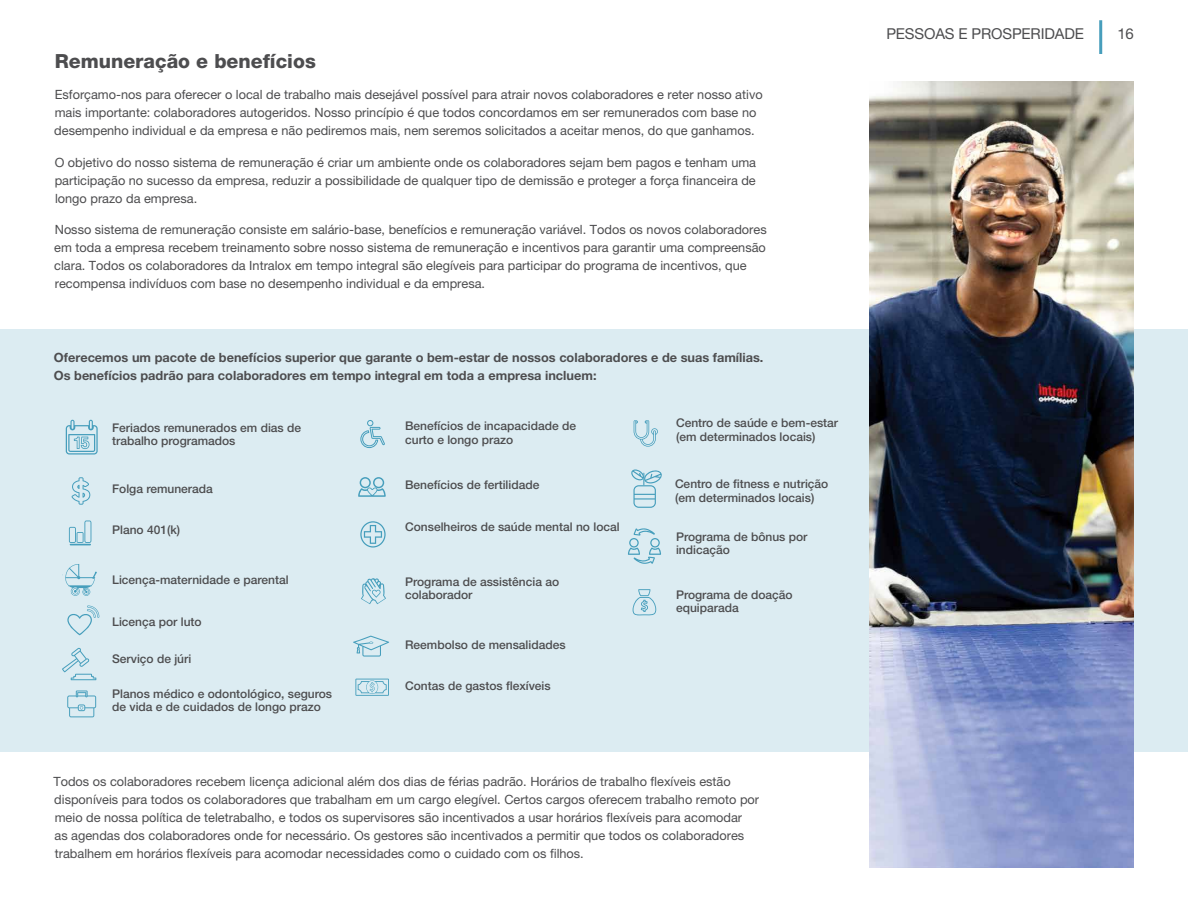
<style>
.page{position:relative;width:1188px;height:918px;background:#fff}
.page>*{position:absolute;margin:0;border:0;box-sizing:border-box;transform-origin:0 0}
.t1{font:800 19.5px "Helvetica Neue LT Pro";color:#4d4d4f}
.t2{font:15px "Helvetica Neue LT Pro";letter-spacing:-.01em;color:#4d4d4f}
.t3{font:12.75px/18px "Helvetica Neue LT Pro";color:#4d4d4f}
.t4{font:700 12.75px/18px "Helvetica Neue LT Pro";color:#4d4d4f}
.t5{font:500 12px/13.5px "Helvetica Neue LT Pro";color:#4d4d4f}
</style>
<div class="page">
<hr style="left:1099px;top:20px;width:3px;height:34px;background:#479ebc">
<div style="left:0;top:330px;width:1188px;height:422px;background:#dcecf2"></div>
<svg style="left:66px;top:420px;width:32px;height:35px"></svg>
<svg style="left:72px;top:477px;width:18px;height:28px"></svg>
<svg style="left:62px;top:648px;width:34px;height:32px"></svg>
<svg style="left:67px;top:690px;width:29px;height:27px"></svg>
<svg style="left:67px;top:606px;width:32px;height:29px"></svg>
<svg style="left:69px;top:520px;width:22px;height:25px"></svg>
<svg style="left:62px;top:564px;width:35px;height:32px"></svg>
<svg style="left:633px;top:589px;width:23px;height:26px"></svg>
<svg style="left:631px;top:469px;width:31px;height:39px"></svg>
<svg style="left:360px;top:521px;width:26px;height:27px"></svg>
<svg style="left:353px;top:636px;width:36px;height:21px"></svg>
<svg style="left:361px;top:578px;width:25px;height:26px"></svg>
<svg style="left:358px;top:477px;width:28px;height:20px"></svg>
<svg style="left:360px;top:420px;width:25px;height:28px"></svg>
<svg style="left:355px;top:679px;width:34px;height:17px"></svg>
<svg style="left:634px;top:420px;width:24px;height:27px"></svg>
<svg style="left:628px;top:528px;width:33px;height:36px"></svg>
<img style="left:869px;top:81px;width:265px;height:787px">
<h1 class="t1" style="left:55px;top:49px;width:263px">Remuneração e benefícios</h1>
<p class="t3" style="left:54px;top:86px;width:710px">Esforçamo-nos para oferecer o local de trabalho mais desejável possível para atrair novos colaboradores e reter nosso ativo mais importante: colaboradores autogeridos. Nosso princípio é que todos concordamos em ser remunerados com base no desempenho individual e da empresa e não pediremos mais, nem seremos solicitados a aceitar menos, do que ganhamos.</p>
<p class="t3" style="left:55px;top:153px;width:703px;text-align:justify">O objetivo do nosso sistema de remuneração é criar um ambiente onde os colaboradores sejam bem pagos e tenham uma participação no sucesso da empresa, reduzir a possibilidade de qualquer tipo de demissão e proteger a força financeira de longo prazo da empresa.</p>
<p class="t3" style="left:54px;top:221px;width:714px">Nosso sistema de remuneração consiste em salário-base, benefícios e remuneração variável. Todos os novos colaboradores em toda a empresa recebem treinamento sobre nosso sistema de remuneração e incentivos para garantir uma compreensão clara. Todos os colaboradores da Intralox em tempo integral são elegíveis para participar do programa de incentivos, que recompensa indivíduos com base no desempenho individual e da empresa.</p>
<p class="t4" style="left:54px;top:349px;width:711px">Oferecemos um pacote de benefícios superior que garante o bem-estar de nossos colaboradores e de suas famílias.<br>Os benefícios padrão para colaboradores em tempo integral em toda a empresa incluem:</p>
<p class="t5" style="left:112px;top:421px;width:190px">Feriados remunerados em dias de trabalho programados</p>
<p class="t5" style="left:112px;top:482px;width:102px">Folga remunerada</p>
<p class="t5" style="left:112px;top:523px;width:70px">Plano 401(k)</p>
<p class="t5" style="left:112px;top:572px;width:178px">Licença-maternidade e parental</p>
<p class="t5" style="left:112px;top:615px;width:91px">Licença por luto</p>
<p class="t5" style="left:112px;top:652px;width:81px">Serviço de júri</p>
<p class="t5" style="left:112px;top:687px;width:221px">Planos médico e odontológico, seguros de vida e de cuidados de longo prazo</p>
<p class="t5" style="left:405px;top:419px;width:172px">Benefícios de incapacidade de curto e longo prazo</p>
<p class="t5" style="left:405px;top:478px;width:136px">Benefícios de fertilidade</p>
<p class="t5" style="left:405px;top:519px;width:216px">Conselheiros de saúde mental no local</p>
<p class="t5" style="left:405px;top:575px;width:156px">Programa de assistência ao colaborador</p>
<p class="t5" style="left:405px;top:637px;width:162px">Reembolso de mensalidades</p>
<p class="t5" style="left:405px;top:679px;width:147px">Contas de gastos flexíveis</p>
<p class="t5" style="left:676px;top:416px;width:164px">Centro de saúde e bem-estar (em determinados locais)</p>
<p class="t5" style="left:675px;top:477px;width:155px">Centro de fitness e nutrição (em determinados locais)</p>
<p class="t5" style="left:676px;top:530px;width:133px">Programa de bônus por indicação</p>
<p class="t5" style="left:676px;top:588px;width:118px">Programa de doação equiparada</p>
<p class="t3" style="left:53px;top:772px;width:707px">Todos os colaboradores recebem licença adicional além dos dias de férias padrão. Horários de trabalho flexíveis estão disponíveis para todos os colaboradores que trabalham em um cargo elegível. Certos cargos oferecem trabalho remoto por meio de nossa política de teletrabalho, e todos os supervisores são incentivados a usar horários flexíveis para acomodar<br>as agendas dos colaboradores onde for necessário. Os gestores são incentivados a permitir que todos os colaboradores trabalhem em horários flexíveis para acomodar necessidades como o cuidado com os filhos.</p>
<p class="t2" style="left:886px;top:25px;width:199px">PESSOAS E PROSPERIDADE</p>
<p class="t2" style="left:1117px;top:25px;width:18px">16</p>
</div>
